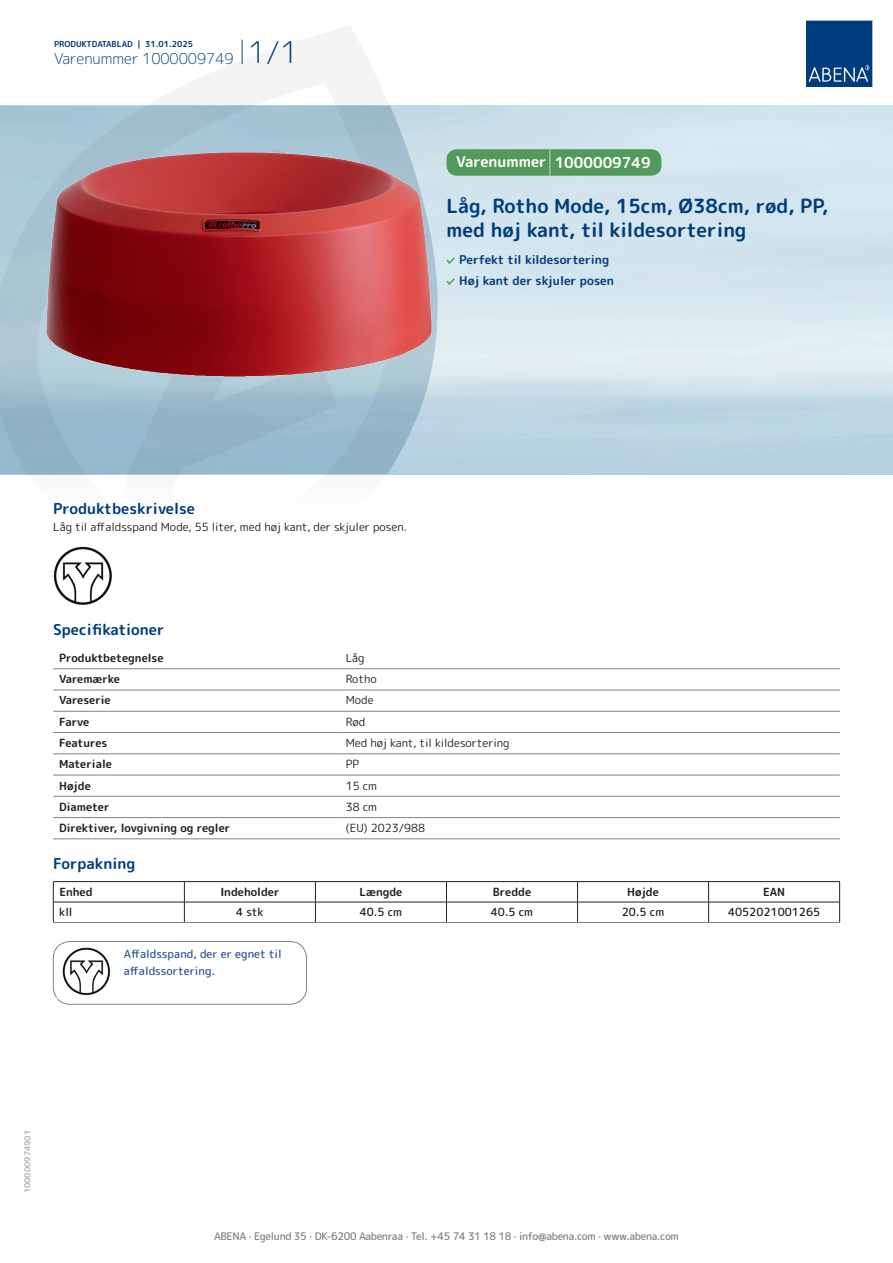
<style>
.page{position:relative;width:893px;height:1263px;background:#fff}
.page>*{position:absolute;margin:0;border:0;box-sizing:border-box;transform-origin:0 0}
.t1{font:700 19.5px/24px "Rounded Mplus 1 c";color:#013d7d}
.t2{font:700 15px "Rounded Mplus 1 c";color:#013d7d}
.t3{font:300 15px "Rounded Mplus 1 c";color:#013d7d}
.t4{font:700 15px "Rounded Mplus 1 c";color:#fff}
.t5{font:700 12px/21px "Rounded Mplus 1 c";color:#013d7d}
.t6{font:700 11.25px "Rounded Mplus 1 c";color:#231f20}
.t7{font:11.25px "Rounded Mplus 1 c";color:#231f20}
.t8{font:500 11.25px/16.5px "Rounded Mplus 1 c";color:#305691}
.t9{font:500 11.25px "Rounded Mplus 1 c";color:#231f20}
.t10{font:500 10.5px "Rounded Mplus 1 c";letter-spacing:-.03em;color:#808285}
.t11{font:700 10.5px "Rounded Mplus 1 c";color:#fff}
.t12{font:700 8.25px "Rounded Mplus 1 c";color:#013d7d}
.t13{font:700 8.25px "Rounded Mplus 1 c";color:#b2b3b7}
.s1{font-size:30px}
.s2{font-size:25.5px}
</style>
<div class="page">
<svg style="left:0;top:26px;width:439px;height:449px"></svg>
<svg style="left:0;top:106px;width:438px;height:368px;background:#a1c0d0"></svg>
<svg style="left:242px;top:40px;width:1px;height:24px"></svg>
<svg style="left:806px;top:20px;width:67px;height:67px;background:#144b86"></svg>
<img style="left:47px;top:152px;width:384px;height:224px">
<img style="left:53px;top:547px;width:59px;height:58px">
<hr style="left:53px;top:668px;width:287px;height:1px;background:#808285">
<hr style="left:340px;top:668px;width:500px;height:1px;background:#808285">
<hr style="left:53px;top:690px;width:287px;height:1px;background:#808285">
<hr style="left:340px;top:690px;width:500px;height:1px;background:#808285">
<hr style="left:53px;top:711px;width:287px;height:1px;background:#808285">
<hr style="left:340px;top:711px;width:500px;height:1px;background:#808285">
<hr style="left:53px;top:732px;width:287px;height:1px;background:#808285">
<hr style="left:340px;top:732px;width:500px;height:1px;background:#808285">
<hr style="left:53px;top:753px;width:287px;height:1px;background:#808285">
<hr style="left:340px;top:753px;width:500px;height:1px;background:#808285">
<hr style="left:53px;top:775px;width:287px;height:1px;background:#808285">
<hr style="left:340px;top:775px;width:500px;height:1px;background:#808285">
<hr style="left:53px;top:796px;width:287px;height:1px;background:#808285">
<hr style="left:340px;top:796px;width:500px;height:1px;background:#808285">
<hr style="left:53px;top:817px;width:287px;height:1px;background:#808285">
<hr style="left:340px;top:817px;width:500px;height:1px;background:#808285">
<hr style="left:53px;top:838px;width:287px;height:1px;background:#808285">
<hr style="left:340px;top:838px;width:500px;height:1px;background:#808285">
<hr style="left:53px;top:881px;width:131px;height:1px;background:#231f20">
<hr style="left:184px;top:881px;width:131px;height:1px;background:#231f20">
<hr style="left:315px;top:881px;width:131px;height:1px;background:#231f20">
<hr style="left:446px;top:881px;width:131px;height:1px;background:#231f20">
<hr style="left:577px;top:881px;width:132px;height:1px;background:#231f20">
<hr style="left:709px;top:881px;width:131px;height:1px;background:#231f20">
<hr style="left:53px;top:902px;width:131px;height:1px;background:#231f20">
<svg style="left:53px;top:882px;width:1px;height:40px"></svg>
<hr style="left:184px;top:902px;width:131px;height:1px;background:#231f20">
<svg style="left:184px;top:882px;width:1px;height:40px"></svg>
<hr style="left:315px;top:902px;width:131px;height:1px;background:#231f20">
<svg style="left:315px;top:882px;width:1px;height:40px"></svg>
<hr style="left:446px;top:902px;width:131px;height:1px;background:#231f20">
<svg style="left:446px;top:882px;width:1px;height:40px"></svg>
<hr style="left:577px;top:902px;width:132px;height:1px;background:#231f20">
<svg style="left:577px;top:882px;width:1px;height:40px"></svg>
<hr style="left:709px;top:902px;width:131px;height:1px;background:#231f20">
<svg style="left:708px;top:882px;width:1px;height:40px"></svg>
<svg style="left:839px;top:882px;width:1px;height:40px"></svg>
<hr style="left:53px;top:922px;width:131px;height:1px;background:#808285">
<hr style="left:184px;top:922px;width:131px;height:1px;background:#808285">
<hr style="left:315px;top:922px;width:131px;height:1px;background:#808285">
<hr style="left:446px;top:922px;width:131px;height:1px;background:#808285">
<hr style="left:577px;top:922px;width:132px;height:1px;background:#808285">
<hr style="left:709px;top:922px;width:131px;height:1px;background:#808285">
<img style="left:63px;top:948px;width:47px;height:47px">
<div style="left:53px;top:941px;width:254px;height:63px;border:1px solid #808285;border-radius:17px"></div>
<svg style="left:446px;top:257px;width:9px;height:7px"></svg>
<svg style="left:446px;top:278px;width:9px;height:7px"></svg>
<div style="left:446px;top:149px;width:215px;height:27px;background:#52995c;border-radius:10px"></div>
<p class="t12" style="left:54px;top:38px;width:141px">PRODUKTDATABLAD | 31.01.2025</p>
<h2 class="t3" style="left:54px;top:48px;width:246px">Varenummer 1000009749 <span class="s1">1/1</span></h2>
<h2 class="t4" style="left:456px;top:152px;width:196px">Varenummer <span class="s2">|</span> 1000009749</h2>
<h1 class="t1" style="left:446px;top:194px;width:384px">Låg, Rotho Mode, 15cm, Ø38cm, rød, PP, med høj kant, til kildesortering</h1>
<p class="t5" style="left:459px;top:249px;width:156px">Perfekt til kildesortering<br>Høj kant der skjuler posen</p>
<h2 class="t2" style="left:53px;top:498px;width:143px">Produktbeskrivelse</h2>
<p class="t7" style="left:53px;top:518px;width:355px">Låg til affaldsspand Mode, 55 liter, med høj kant, der skjuler posen.</p>
<h2 class="t2" style="left:53px;top:619px;width:113px">Specifikationer</h2>
<p class="t6" style="left:59px;top:650px;width:106px">Produktbetegnelse</p>
<p class="t7" style="left:346px;top:650px;width:20px">Låg</p>
<p class="t6" style="left:59px;top:671px;width:62px">Varemærke</p>
<p class="t7" style="left:346px;top:671px;width:33px">Rotho</p>
<p class="t6" style="left:59px;top:692px;width:53px">Vareserie</p>
<p class="t7" style="left:346px;top:692px;width:29px">Mode</p>
<p class="t6" style="left:59px;top:714px;width:32px">Farve</p>
<p class="t7" style="left:346px;top:714px;width:21px">Rød</p>
<p class="t6" style="left:59px;top:735px;width:50px">Features</p>
<p class="t7" style="left:346px;top:735px;width:165px">Med høj kant, til kildesortering</p>
<p class="t6" style="left:59px;top:756px;width:54px">Materiale</p>
<p class="t7" style="left:346px;top:756px;width:15px">PP</p>
<p class="t6" style="left:59px;top:777px;width:33px">Højde</p>
<p class="t7" style="left:346px;top:777px;width:33px">15 cm</p>
<p class="t6" style="left:59px;top:799px;width:52px">Diameter</p>
<p class="t7" style="left:346px;top:799px;width:33px">38 cm</p>
<p class="t6" style="left:59px;top:820px;width:173px">Direktiver, lovgivning og regler</p>
<p class="t7" style="left:346px;top:820px;width:81px">(EU) 2023/988</p>
<h2 class="t2" style="left:53px;top:853px;width:84px">Forpakning</h2>
<p class="t6" style="left:59px;top:884px;width:35px">Enhed</p>
<p class="t6" style="left:220px;top:884px;width:61px">Indeholder</p>
<p class="t6" style="left:359px;top:884px;width:44px">Længde</p>
<p class="t6" style="left:493px;top:884px;width:40px">Bredde</p>
<p class="t6" style="left:627px;top:884px;width:33px">Højde</p>
<p class="t6" style="left:763px;top:884px;width:24px">EAN</p>
<p class="t9" style="left:59px;top:904px;width:15px">kll</p>
<p class="t9" style="left:236px;top:904px;width:29px">4 stk</p>
<p class="t9" style="left:360px;top:904px;width:44px">40.5 cm</p>
<p class="t9" style="left:491px;top:904px;width:44px">40.5 cm</p>
<p class="t9" style="left:622px;top:904px;width:44px">20.5 cm</p>
<p class="t9" style="left:728px;top:904px;width:94px">4052021001265</p>
<p class="t8" style="left:124px;top:946px;width:159px">Affaldsspand, der er egnet til affaldssortering.</p>
<p class="t11" style="left:53px;top:993px;width:7px">*</p>
<p class="t13" style="left:22px;top:1193px;width:65px;rotate:-90deg">100000974901</p>
<p class="t10" style="left:214px;top:1229px;width:466px">ABENA · Egelund 35 · DK-6200 Aabenraa · Tel. +45 74 31 18 18 · info@abena.com · www.abena.com</p>
</div>
